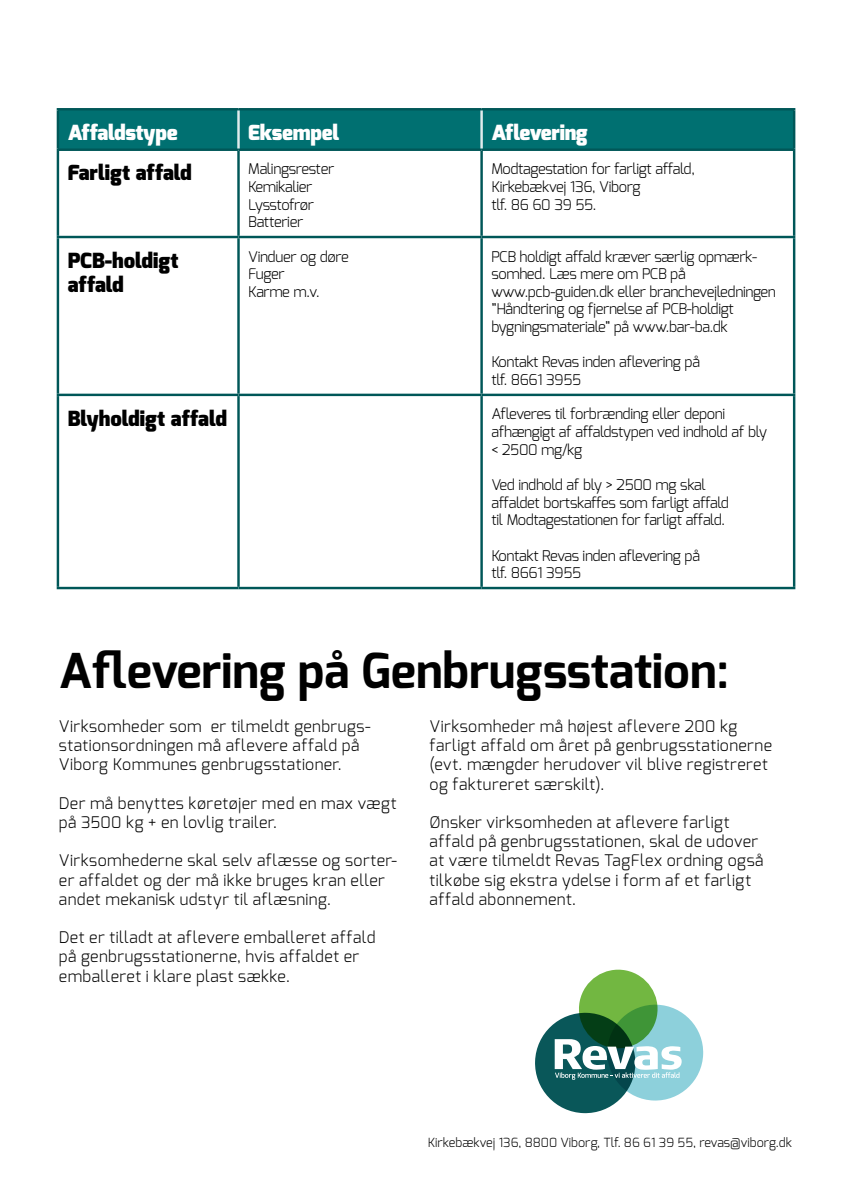
<style>
.page{position:relative;width:842px;height:1191px;background:#fff}
.page>*{position:absolute;margin:0;border:0;box-sizing:border-box;transform-origin:0 0}
.t1{font:700 48px "Exo";color:#000}
.t2{font:900 20.8px/24.4px "Exo";color:#000}
.t3{font:900 20.8px "Exo";letter-spacing:-.015em;color:#fff}
.t4{font:300 16px/19.2px "Exo";letter-spacing:.025em;color:#000}
.t5{font:300 14.6px/17.6px "Exo";letter-spacing:-.025em;color:#000}
.t6{font:300 12.6px "Exo";color:#000}
</style>
<div class="page">
<div style="left:59px;top:110px;width:734px;height:38px;background:#007071"></div>
<hr style="left:57px;top:151px;width:2px;height:85px;background:#005758">
<hr style="left:237px;top:151px;width:3px;height:85px;background:#005758">
<hr style="left:480px;top:151px;width:3px;height:85px;background:#005758">
<hr style="left:793px;top:151px;width:2px;height:85px;background:#005758">
<hr style="left:57px;top:236px;width:181px;height:2px;background:#005758">
<hr style="left:57px;top:238px;width:2px;height:156px;background:#005758">
<hr style="left:238px;top:236px;width:244px;height:2px;background:#005758">
<hr style="left:237px;top:238px;width:3px;height:156px;background:#005758">
<hr style="left:482px;top:236px;width:313px;height:2px;background:#005758">
<hr style="left:480px;top:238px;width:3px;height:156px;background:#005758">
<hr style="left:793px;top:238px;width:2px;height:156px;background:#005758">
<hr style="left:57px;top:394px;width:181px;height:2px;background:#005758">
<hr style="left:57px;top:396px;width:2px;height:191px;background:#005758">
<hr style="left:238px;top:394px;width:244px;height:2px;background:#005758">
<hr style="left:237px;top:396px;width:3px;height:191px;background:#005758">
<hr style="left:482px;top:394px;width:313px;height:2px;background:#005758">
<hr style="left:480px;top:396px;width:3px;height:191px;background:#005758">
<hr style="left:793px;top:396px;width:2px;height:191px;background:#005758">
<hr style="left:57px;top:587px;width:181px;height:2px;background:#005758">
<hr style="left:238px;top:587px;width:244px;height:2px;background:#005758">
<hr style="left:482px;top:587px;width:313px;height:2px;background:#005758">
<hr style="left:57px;top:108px;width:181px;height:2px;background:#005758">
<hr style="left:57px;top:110px;width:2px;height:38px;background:#005758">
<hr style="left:238px;top:108px;width:244px;height:2px;background:#005758">
<hr style="left:482px;top:108px;width:313px;height:2px;background:#005758">
<hr style="left:793px;top:110px;width:2px;height:38px;background:#005758">
<hr style="left:57px;top:148px;width:181px;height:3px;background:#005758">
<hr style="left:238px;top:148px;width:244px;height:3px;background:#005758">
<hr style="left:482px;top:148px;width:313px;height:3px;background:#005758">
<hr style="left:237px;top:110px;width:3px;height:38px;background:#e1ebec">
<hr style="left:480px;top:110px;width:3px;height:38px;background:#e1ebec">
<svg style="left:535px;top:969px;width:169px;height:144px"></svg>
<h2 class="t3" style="left:68px;top:119px;width:111px">Affaldstype</h2>
<h2 class="t3" style="left:248px;top:119px;width:92px">Eksempel</h2>
<h2 class="t3" style="left:491px;top:119px;width:98px">Aflevering</h2>
<h2 class="t2" style="left:68px;top:161px;width:126px">Farligt affald</h2>
<p class="t5" style="left:248px;top:160px;width:87px">Malingsrester<br>Kemikalier<br>Lysstofrør<br>Batterier</p>
<p class="t5" style="left:491px;top:160px;width:205px">Modtagestation for farligt affald,<br>Kirkebækvej 136, Viborg<br>tlf. 86 60 39 55.</p>
<h2 class="t2" style="left:68px;top:248px;width:112px">PCB-holdigt affald</h2>
<p class="t5" style="left:248px;top:247px;width:102px">Vinduer og døre<br>Fuger<br>Karme m.v.</p>
<p class="t5" style="left:491px;top:247px;width:286px">PCB holdigt affald kræver særlig opmærk&shy;somhed. Læs mere om PCB på www.pcb-guiden.dk eller branchevejledningen ”Håndtering og fjernelse af PCB-holdigt bygningsmateriale” på www.bar-ba.dk</p>
<p class="t5" style="left:491px;top:353px;width:210px">Kontakt Revas inden aflevering på tlf. 8661 3955</p>
<h2 class="t2" style="left:68px;top:406px;width:161px">Blyholdigt affald</h2>
<p class="t5" style="left:491px;top:405px;width:277px">Afleveres til forbrænding eller deponi afhængigt af affaldstypen ved indhold af bly &lt; 2500 mg/kg</p>
<p class="t5" style="left:491px;top:476px;width:239px">Ved indhold af bly &gt; 2500 mg skal affaldet bortskaffes som farligt affald til Modtagestationen for farligt affald.</p>
<p class="t5" style="left:491px;top:546px;width:210px">Kontakt Revas inden aflevering på tlf. 8661 3955</p>
<h1 class="t1" style="left:59px;top:639px;width:672px">Aflevering på Genbrugsstation:</h1>
<p class="t4" style="left:59px;top:716px;width:313px">Virksomheder som er tilmeldt genbrugs&shy;stationsordningen må aflevere affald på<br>Viborg Kommunes genbrugsstationer.</p>
<p class="t4" style="left:59px;top:793px;width:339px">Der må benyttes køretøjer med en max vægt på 3500 kg + en lovlig trailer.</p>
<p class="t4" style="left:59px;top:851px;width:340px">Virksomhederne skal selv aflæsse og sorter&shy;er affaldet og der må ikke bruges kran eller andet mekanisk udstyr til aflæsning.</p>
<p class="t4" style="left:59px;top:928px;width:318px">Det er tilladt at aflevere emballeret affald på genbrugsstationerne, hvis affaldet er emballeret i klare plast sække.</p>
<p class="t4" style="left:430px;top:716px;width:344px">Virksomheder må højest aflevere 200 kg farligt affald om året på genbrugsstationerne (evt. mængder herudover vil blive registreret og faktureret særskilt).</p>
<p class="t4" style="left:430px;top:812px;width:335px">Ønsker virksomheden at aflevere farligt affald på genbrugsstationen, skal de udover at være tilmeldt Revas TagFlex ordning også tilkøbe sig ekstra ydelse i form af et farligt affald abonnement.</p>
<p class="t6" style="left:428px;top:1134px;width:366px">Kirkebækvej 136, 8800 Viborg, Tlf. 86 61 39 55, revas@viborg.dk</p>
</div>
